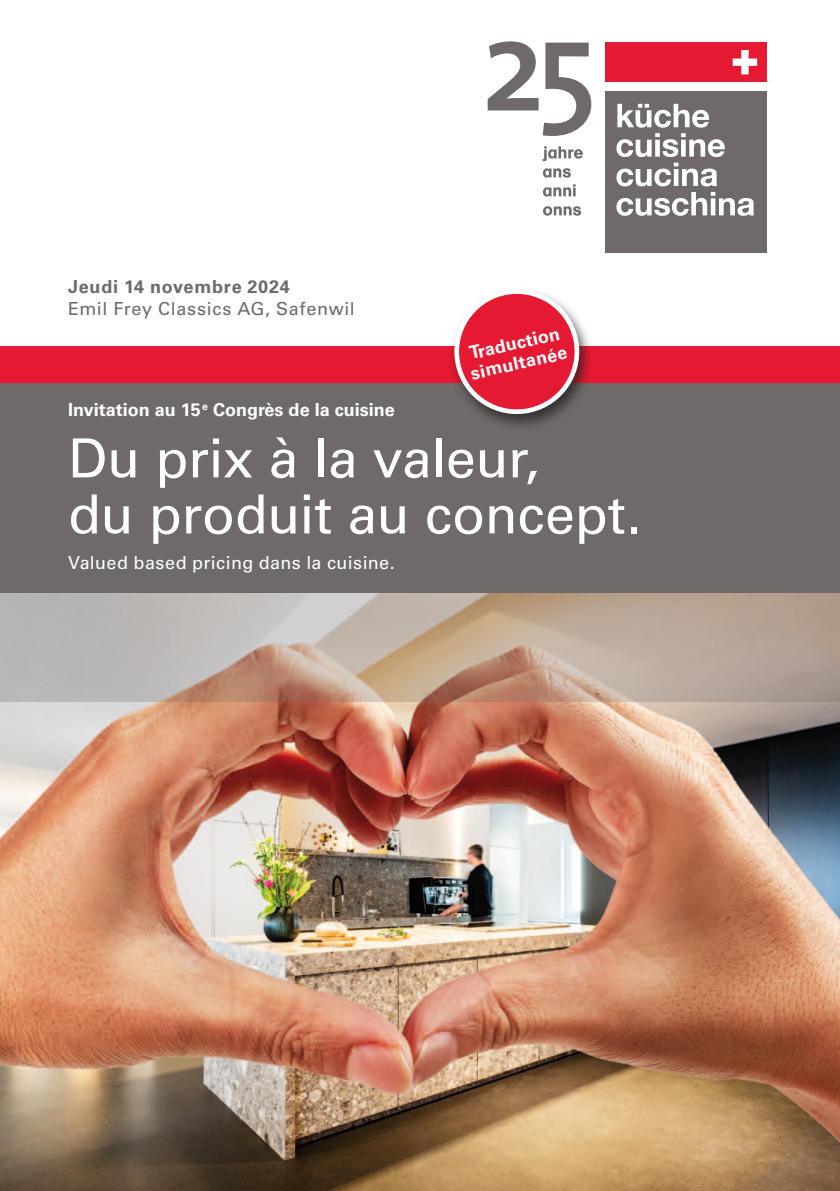
<style>
.page{position:relative;width:840px;height:1191px;background:#fff}
.page>*{position:absolute;margin:0;border:0;box-sizing:border-box;transform-origin:0 0}
.Headline{font:54px/56px "Univers LT Pro 55 Roman";letter-spacing:-.005em;color:#fff}
.TI_Zusatz{font:700 18px/20px "Univers LT Pro 65";color:#fff}
.Subline{font:18px "Univers LT Pro 55 Roman";letter-spacing:.02em;color:#fff}
.t1{font:18px "Univers LT Pro 55 Roman";letter-spacing:.035em;color:#6f6969}
.t2{font:700 18px "Univers LT Pro 65";letter-spacing:.04em;color:#6f6969}
</style>
<div class="page">
<img style="left:0;top:702px;width:839px;height:489px">
<div style="left:0;top:346px;width:839px;height:37px;background:#e51931"></div>
<div style="left:0;top:383px;width:839px;height:209px;background:#6f6969"></div>
<svg style="left:0;top:592px;width:839px;height:110px"></svg>
<svg style="left:487px;top:41px;width:104px;height:95px"></svg>
<svg style="left:542px;top:146px;width:40px;height:15px"></svg>
<svg style="left:543px;top:168px;width:27px;height:10px"></svg>
<svg style="left:543px;top:184px;width:32px;height:13px"></svg>
<svg style="left:543px;top:206px;width:37px;height:10px"></svg>
<div style="left:605px;top:92px;width:161px;height:161px;background:#6f6969"></div>
<svg style="left:616px;top:104px;width:108px;height:53px"></svg>
<svg style="left:616px;top:163px;width:100px;height:23px"></svg>
<svg style="left:616px;top:192px;width:137px;height:24px"></svg>
<div style="left:605px;top:43px;width:161px;height:39px;background:#e51931"></div>
<svg style="left:732px;top:50px;width:24px;height:24px"></svg>
<div style="left:447px;top:286px;width:147px;height:146px;background:#231f20;opacity:.75"></div>
<svg style="left:450px;top:286px;width:132px;height:131px"></svg>
<p class="t2" style="left:68px;top:274px;width:223px">Jeudi 14 novembre 2024</p>
<p class="t1" style="left:68px;top:296px;width:288px">Emil Frey Classics AG, Safenwil</p>
<p class="TI_Zusatz" style="left:464px;top:344px;width:100px;rotate:-13deg">Traduction simultanée</p>
<p class="TI_Zusatz" style="left:68px;top:398px;width:328px">Invitation au 15 <sup>e</sup> Congrès de la cuisine</p>
<p class="Headline" style="left:68px;top:428px;width:574px">Du prix à la valeur,<br>du produit au concept.</p>
<p class="Subline" style="left:68px;top:550px;width:328px">Valued based pricing dans la cuisine.</p>
</div>
